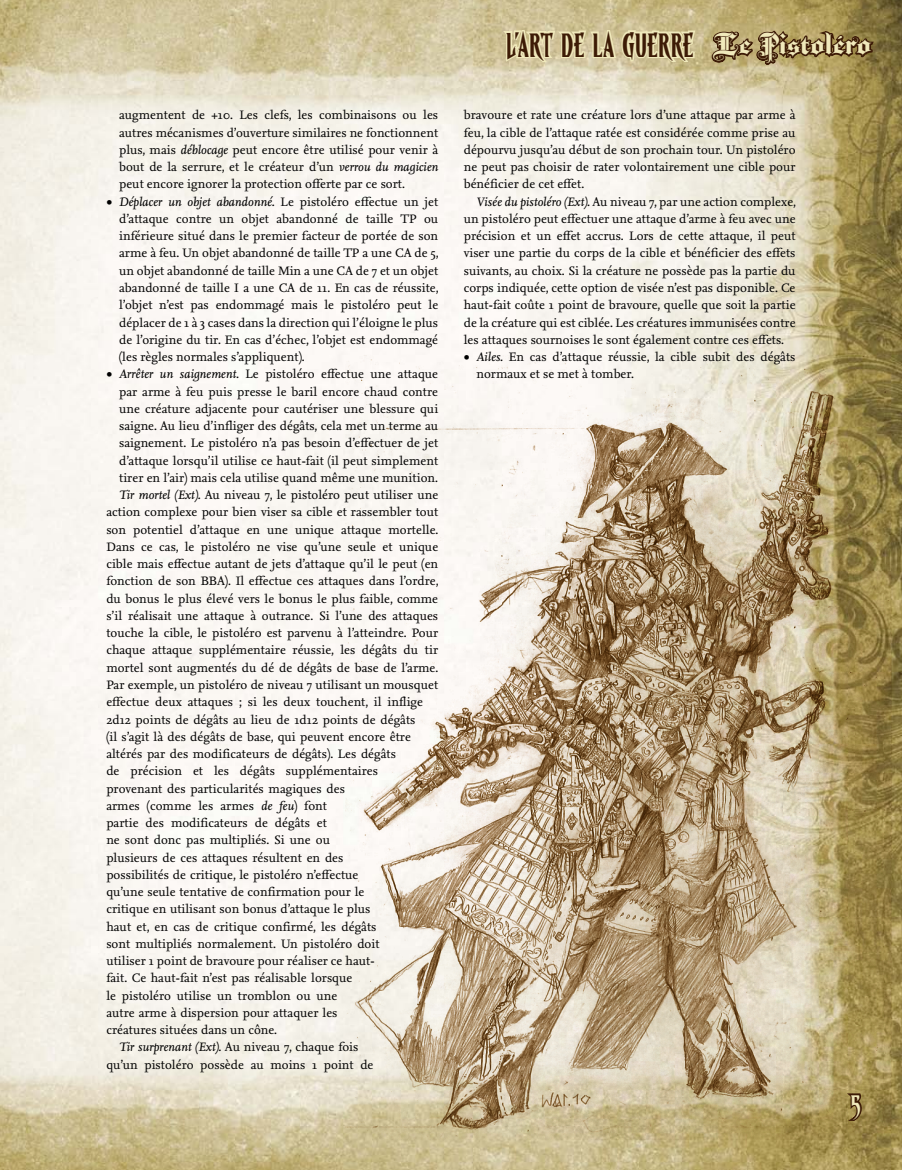
<style>
.page{position:relative;width:902px;height:1170px;background:#fff}
.page>*{position:absolute;margin:0;border:0;box-sizing:border-box;transform-origin:0 0}
.t1{font:30px "Pathfinder";letter-spacing:.015em;color:#3d1b06}
.t2{font:30px "CC Treacherous Curves";color:#f0e9bb}
.t3{font:12.75px/17.2px "Nexus Serif";color:#000;text-align:justify}
.s1{font-style:italic}
.s2{font-family:"Pathfinder 01"}
.s3{font-family:"Baroque Text JF";font-size:27px;color:#f0e9bb}
</style>
<div class="page">
<img style="left:0;top:0;width:901px;height:1169px">
<img style="left:346px;top:355px;width:545px;height:783px">
<svg style="left:499px;top:0;width:375px;height:96px;background:#c1b286"></svg>
<svg style="left:842px;top:1090px;width:20px;height:32px"></svg>
<p class="t3" style="left:119px;top:106px;width:321px">augmentent de +10. Les clefs, les combinaisons ou les autres mécanismes d’ouverture similaires ne fonctionnent plus, mais <span class="s1">déblocage</span> peut encore être utilisé pour venir à bout de la serrure, et le créateur d’un <span class="s1">verrou du magicien </span>peut encore ignorer la protection offerte par ce sort.</p>
<p class="t3" style="left:119px;top:193px;width:321px;text-indent:-13px">• <span class="s1">Déplacer un objet abandonné.</span> Le pistoléro effectue un jet d’attaque contre un objet abandonné de taille TP ou inférieure situé dans le premier facteur de portée de son arme à feu. Un objet abandonné de taille TP a une CA de 5, un objet abandonné de taille Min a une CA de 7 et un objet abandonné de taille I a une CA de 11. En cas de réussite, l’objet n’est pas endommagé mais le pistoléro peut le déplacer de 1 à 3 cases dans la direction qui l’éloigne le plus de l’origine du tir. En cas d’échec, l’objet est endommagé (les règles normales s’appliquent).</p>
<p class="t3" style="left:106px;top:365px;width:333px">• <span class="s1">Arrêter un saignement.</span> Le pistoléro effectue une attaque</p>
<p class="t3" style="left:119px;top:382px;width:320px">par arme à feu puis presse le baril encore chaud contre</p>
<p class="t3" style="left:119px;top:400px;width:320px">une créature adjacente pour cautériser une blessure qui</p>
<p class="t3" style="left:119px;top:417px;width:320px">saigne. Au lieu d’infliger des dégâts, cela met un terme au</p>
<p class="t3" style="left:119px;top:434px;width:320px">saignement. Le pistoléro n’a pas besoin d’effectuer de jet</p>
<p class="t3" style="left:119px;top:451px;width:321px">d’attaque lorsqu’il utilise ce haut-fait (il peut simplement</p>
<p class="t3" style="left:119px;top:469px;width:320px">tirer en l’air) mais cela utilise quand même une munition.</p>
<p class="t3" style="left:119px;top:486px;width:320px"><span class="s1">Tir mortel (Ext).</span> Au niveau 7, le pistoléro peut utiliser une</p>
<p class="t3" style="left:106px;top:503px;width:333px">action complexe pour bien viser sa cible et rassembler tout</p>
<p class="t3" style="left:106px;top:520px;width:333px">son potentiel d’attaque en une unique attaque mortelle.</p>
<p class="t3" style="left:106px;top:538px;width:333px">Dans ce cas, le pistoléro ne vise qu’une seule et unique</p>
<p class="t3" style="left:106px;top:555px;width:333px">cible mais effectue autant de jets d’attaque qu’il le peut (en</p>
<p class="t3" style="left:106px;top:572px;width:334px">fonction de son BBA). Il effectue ces attaques dans l’ordre,</p>
<p class="t3" style="left:106px;top:589px;width:333px">du bonus le plus élevé vers le bonus le plus faible, comme</p>
<p class="t3" style="left:106px;top:607px;width:333px">s’il réalisait une attaque à outrance. Si l’une des attaques</p>
<p class="t3" style="left:106px;top:624px;width:333px">touche la cible, le pistoléro est parvenu à l’atteindre. Pour</p>
<p class="t3" style="left:106px;top:641px;width:333px">chaque attaque supplémentaire réussie, les dégâts du tir</p>
<p class="t3" style="left:106px;top:658px;width:333px">mortel sont augmentés du dé de dégâts de base de l’arme.</p>
<p class="t3" style="left:106px;top:676px;width:333px">Par exemple, un pistoléro de niveau 7 utilisant un mousquet</p>
<p class="t3" style="left:106px;top:693px;width:318px">effectue deux attaques ; si les deux touchent, il inflige</p>
<p class="t3" style="left:106px;top:710px;width:310px">2d12 points de dégâts au lieu de 1d12 points de dégâts</p>
<p class="t3" style="left:106px;top:727px;width:306px">(il s’agit là des dégâts de base, qui peuvent encore être</p>
<p class="t3" style="left:106px;top:745px;width:291px">altérés par des modificateurs de dégâts). Les dégâts</p>
<p class="t3" style="left:106px;top:762px;width:273px">de précision et les dégâts supplémentaires</p>
<p class="t3" style="left:106px;top:779px;width:240px">provenant des particularités magiques des</p>
<p class="t3" style="left:106px;top:796px;width:222px">armes (comme les armes <span class="s1">de feu</span>) font</p>
<p class="t3" style="left:106px;top:814px;width:222px">partie des modificateurs de dégâts et</p>
<p class="t3" style="left:106px;top:831px;width:225px">ne sont donc pas multipliés. Si une ou</p>
<p class="t3" style="left:106px;top:848px;width:238px">plusieurs de ces attaques résultent en des</p>
<p class="t3" style="left:106px;top:865px;width:254px">possibilités de critique, le pistoléro n’effectue</p>
<p class="t3" style="left:106px;top:883px;width:259px">qu’une seule tentative de confirmation pour le</p>
<p class="t3" style="left:106px;top:900px;width:266px">critique en utilisant son bonus d’attaque le plus</p>
<p class="t3" style="left:106px;top:917px;width:272px">haut et, en cas de critique confirmé, les dégâts</p>
<p class="t3" style="left:106px;top:934px;width:275px">sont multipliés normalement. Un pistoléro doit</p>
<p class="t3" style="left:106px;top:952px;width:270px">utiliser 1 point de bravoure pour réaliser ce haut-</p>
<p class="t3" style="left:106px;top:969px;width:247px">fait. Ce haut-fait n’est pas réalisable lorsque</p>
<p class="t3" style="left:106px;top:986px;width:233px">le pistoléro utilise un tromblon ou une</p>
<p class="t3" style="left:106px;top:1003px;width:233px">autre arme à dispersion pour attaquer les</p>
<p class="t3" style="left:106px;top:1021px;width:172px">créatures situées dans un cône.</p>
<p class="t3" style="left:119px;top:1038px;width:241px"><span class="s1">Tir surprenant (Ext).</span> Au niveau 7, chaque fois</p>
<p class="t3" style="left:106px;top:1055px;width:268px">qu’un pistoléro possède au moins 1 point de</p>
<h1 class="t1" style="left:506px;top:27px;width:367px"><span class="s2">L</span>’ART DE LA GUERRE <span class="s3">Le Pistoléro</span></h1>
<p class="t3" style="left:463px;top:106px;width:333px">bravoure et rate une créature lors d’une attaque par arme à feu, la cible de l’attaque ratée est considérée comme prise au dépourvu jusqu’au début de son prochain tour. Un pistoléro ne peut pas choisir de rater volontairement une cible pour bénéficier de cet effet.</p>
<p class="t3" style="left:463px;top:193px;width:334px;text-indent:13px"><span class="s1">Visée du pistoléro (Ext).</span> Au niveau 7, par une action complexe, un pistoléro peut effectuer une attaque d’arme à feu avec une précision et un effet accrus. Lors de cette attaque, il peut viser une partie du corps de la cible et bénéficier des effets suivants, au choix. Si la créature ne possède pas la partie du corps indiquée, cette option de visée n’est pas disponible. Ce haut-fait coûte 1 point de bravoure, quelle que soit la partie de la créature qui est ciblée. Les créatures immunisées contre les attaques sournoises le sont également contre ces effets.</p>
<p class="t3" style="left:476px;top:348px;width:320px;text-indent:-13px">• <span class="s1">Ailes.</span> En cas d’attaque réussie, la cible subit des dégâts normaux et se met à tomber.</p>
<h1 class="t2" style="left:850px;top:1088px;width:12px">5</h1>
</div>
